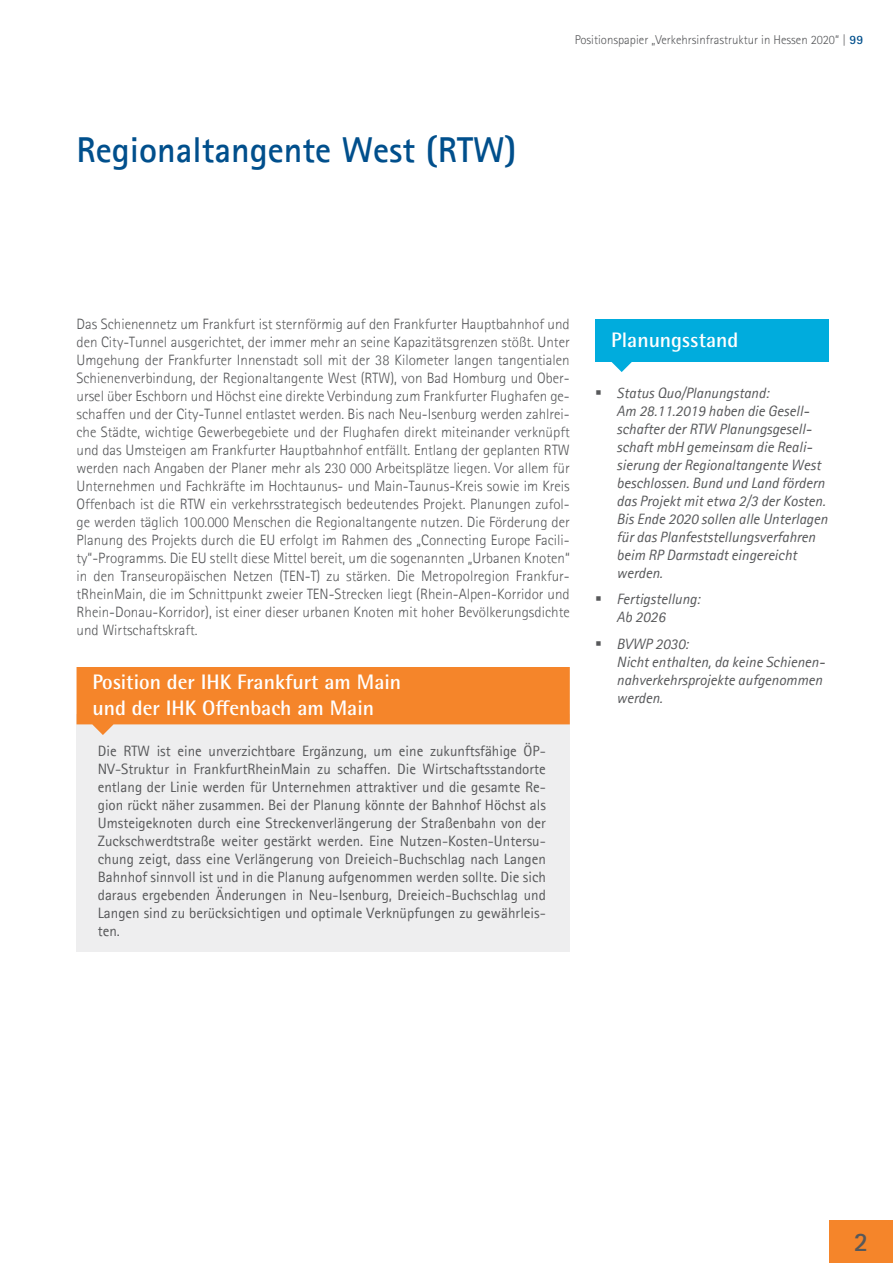
<style>
.page{position:relative;width:893px;height:1263px;background:#fff}
.page>*{position:absolute;margin:0;border:0;box-sizing:border-box;transform-origin:0 0}
.Headline{font:700 36px "Agfa Rotis Sans Serif";color:#004f8c}
.Feld{font:700 27px "Agfa Rotis Sans Serif";color:#57585a}
.Fließtext{font:700 21px "Rotis Semi Sans Pro";color:#fff}
.Aufzählung{font:300 15px/18px "Agfa Rotis Sans Serif";color:#57585a;text-align:justify}
.Fließtext-2{font:15px/18px "Agfa Rotis Sans Serif";color:#57585a;text-align:justify}
.t1{font:italic 15px/18px "Agfa Rotis Sans Serif";color:#57585a}
.t2{font:300 12.75px "Rotis Sans Serif";color:#57585a}
.s1{font-weight:700;color:#004f8c}
</style>
<div class="page">
<svg style="left:611px;top:361px;width:22px;height:11px"></svg>
<div style="left:595px;top:319px;width:234px;height:42px;background:#00acdd"></div>
<div style="left:77px;top:714px;width:493px;height:238px;background:#eeeeef"></div>
<svg style="left:77px;top:667px;width:493px;height:68px;background:#f39447"></svg>
<div style="left:829px;top:1220px;width:64px;height:43px;background:#f5852a"></div>
<p class="Headline" style="left:77px;top:127px;width:441px">Regionaltangente West (RTW)</p>
<p class="t2" style="left:575px;top:32px;width:290px">Positionspapier „Verkehrsinfrastruktur in Hessen 2020“ | <span class="s1">99</span></p>
<p class="Aufzählung" style="left:77px;top:315px;width:495px">Das Schienennetz um Frankfurt ist sternförmig auf den Frankfurter Hauptbahnhof und den City-Tunnel ausgerichtet, der immer mehr an seine Kapazitätsgrenzen stößt. Unter Umgehung der Frankfurter Innenstadt soll mit der 38 Kilometer langen tangentialen Schienenverbindung, der Regionaltangente West (RTW), von Bad Homburg und Ober&shy;ursel über Eschborn und Höchst eine direkte Verbindung zum Frankfurter Flughafen ge&shy;schaffen und der City-Tunnel entlastet werden. Bis nach Neu-Isenburg werden zahlrei&shy;che Städte, wichtige Gewerbegebiete und der Flughafen direkt miteinander verknüpft und das Umsteigen am Frankfurter Hauptbahnhof entfällt. Entlang der geplanten RTW werden nach Angaben der Planer mehr als 230 000 Arbeitsplätze liegen. Vor allem für Unternehmen und Fachkräfte im Hochtaunus- und Main-Taunus-Kreis sowie im Kreis Offenbach ist die RTW ein verkehrsstrategisch bedeutendes Projekt. Planungen zufol&shy;ge werden täglich 100.000 Menschen die Regionaltangente nutzen. Die Förderung der Planung des Projekts durch die EU erfolgt im Rahmen des „Connecting Europe Facili&shy;ty“-Programms. Die EU stellt diese Mittel bereit, um die sogenannten „Urbanen Knoten“ in den Transeuropäischen Netzen (TEN-T) zu stärken. Die Metropolregion Frankfur&shy;tRheinMain, die im Schnittpunkt zweier TEN-Strecken liegt (Rhein-Alpen-Korridor und Rhein-Donau-Korridor), ist einer dieser urbanen Knoten mit hoher Bevölkerungsdichte und Wirtschaftskraft.</p>
<p class="Fließtext" style="left:92px;top:669px;width:310px">Position der IHK Frankfurt am Main</p>
<p class="Fließtext" style="left:92px;top:694px;width:283px">und der IHK Offenbach am Main</p>
<p class="Fließtext-2" style="left:98px;top:742px;width:450px">Die RTW ist eine unverzichtbare Ergänzung, um eine zukunftsfähige ÖP-NV-Struktur in FrankfurtRheinMain zu schaffen. Die Wirtschaftsstandorte entlang der Linie werden für Unternehmen attraktiver und die gesamte Re&shy;gion rückt näher zusammen. Bei der Planung könnte der Bahnhof Höchst als Umsteigeknoten durch eine Streckenverlängerung der Straßenbahn von der Zuckschwerdtstraße weiter gestärkt werden. Eine Nutzen-Kosten-Untersu&shy;chung zeigt, dass eine Verlängerung von Dreieich-Buchschlag nach Langen Bahnhof sinnvoll ist und in die Planung aufgenommen werden sollte. Die sich daraus ergebenden Änderungen in Neu-Isenburg, Dreieich-Buchschlag und Langen sind zu berücksichtigen und optimale Verknüpfungen zu gewährleis&shy;ten.</p>
<p class="Fließtext" style="left:611px;top:327px;width:129px">Planungsstand</p>
<p class="t1" style="left:617px;top:384px;width:213px;text-indent:-21px">▪ Status Quo/Planungstand:<br>Am 28.11.2019 haben die Gesell&shy;schafter der RTW Planungsgesell&shy;schaft mbH gemeinsam die Reali&shy;sierung der Regionaltangente West beschlossen. Bund und Land fördern das Projekt mit etwa 2/3 der Kosten.<br>Bis Ende 2020 sollen alle Unterlagen für das Planfeststellungsverfahren beim RP Darmstadt eingereicht werden.</p>
<p class="t1" style="left:617px;top:590px;width:85px;text-indent:-21px">▪ Fertigstellung:<br>Ab 2026</p>
<p class="t1" style="left:617px;top:635px;width:210px;text-indent:-21px">▪ BVWP 2030:<br>Nicht enthalten, da keine Schienen&shy;nahverkehrsprojekte aufgenommen werden.</p>
<p class="Feld" style="left:854px;top:1225px;width:16px">2</p>
</div>
